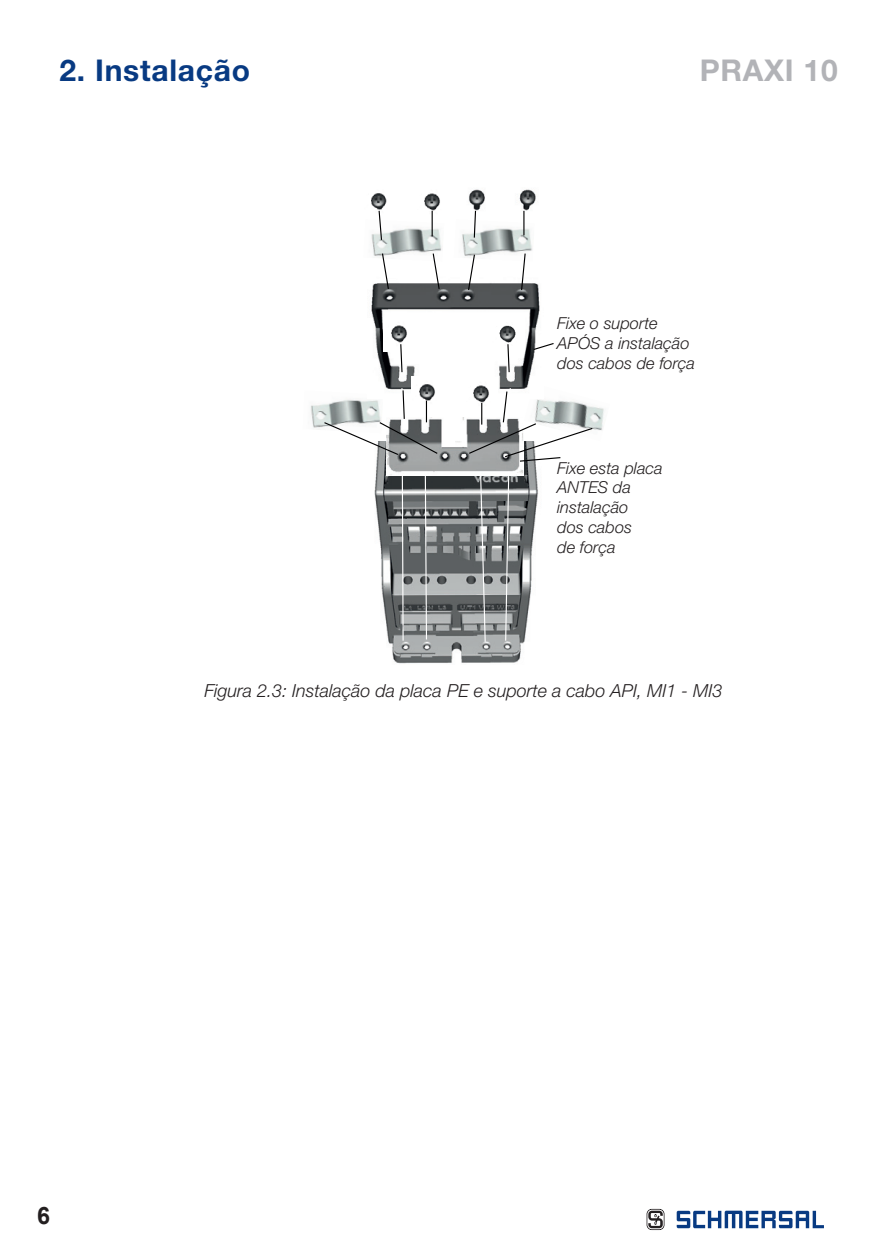
<style>
.page{position:relative;width:893px;height:1259px;background:#fff}
.page>*{position:absolute;margin:0;border:0;box-sizing:border-box;transform-origin:0 0}
.t1{font:700 30px "Helvetica Neue LT Std";letter-spacing:.025em;color:#083a82}
.t2{font:700 30px "Helvetica Neue LT Std";letter-spacing:.025em;color:#b2b3b7}
.t3{font:700 24px "Arial";color:#231f20}
.t4{font:italic 300 18px "Helvetica Neue LT Std";color:#231f20}
.t5{font:italic 300 16.5px/19.8px "Helvetica Neue LT Std";color:#231f20}
</style>
<div class="page">
<svg style="left:647px;top:1209px;width:17px;height:21px"></svg>
<svg style="left:677px;top:1210px;width:147px;height:18px"></svg>
<img style="left:371px;top:219px;width:71px;height:39px">
<img style="left:310px;top:404px;width:13px;height:26px">
<img style="left:593px;top:407px;width:11px;height:24px">
<img style="left:462px;top:219px;width:71px;height:37px">
<img style="left:388px;top:476px;width:136px;height:188px">
<img style="left:371px;top:283px;width:169px;height:104px">
<img style="left:384px;top:317px;width:32px;height:34px">
<img style="left:491px;top:317px;width:34px;height:34px">
<svg style="left:400px;top:343px;width:3px;height:30px"></svg>
<svg style="left:507px;top:343px;width:3px;height:30px"></svg>
<img style="left:469px;top:189px;width:67px;height:28px">
<img style="left:371px;top:193px;width:16px;height:17px">
<img style="left:424px;top:193px;width:16px;height:26px">
<svg style="left:378px;top:210px;width:5px;height:30px"></svg>
<svg style="left:523px;top:211px;width:1px;height:24px"></svg>
<svg style="left:432px;top:211px;width:1px;height:25px"></svg>
<svg style="left:473px;top:210px;width:4px;height:28px"></svg>
<svg style="left:381px;top:253px;width:9px;height:37px"></svg>
<svg style="left:432px;top:253px;width:8px;height:37px"></svg>
<svg style="left:467px;top:254px;width:9px;height:37px"></svg>
<svg style="left:520px;top:253px;width:6px;height:38px"></svg>
<img style="left:438px;top:417px;width:30px;height:55px">
<img style="left:412px;top:376px;width:33px;height:11px">
<img style="left:465px;top:377px;width:33px;height:10px">
<svg style="left:323px;top:387px;width:115px;height:254px"></svg>
<svg style="left:468px;top:387px;width:125px;height:255px"></svg>
<svg style="left:533px;top:342px;width:21px;height:9px"></svg>
<h1 class="t1" style="left:60px;top:59px;width:192px">2. Instalação</h1>
<h1 class="t2" style="left:700px;top:59px;width:140px">PRAXI 10</h1>
<p class="t5" style="left:557px;top:315px;width:139px">Fixe o suporte<br>APÓS a instalação dos cabos de força</p>
<p class="t5" style="left:557px;top:459px;width:107px">Fixe esta placa<br>ANTES da instalação<br>dos cabos<br>de força</p>
<p class="t4" style="left:205px;top:684px;width:519px">Figura 2.3: Instalação da placa PE e suporte a cabo API, MI1 - MI3</p>
<h2 class="t3" style="left:37px;top:1202px;width:14px">6</h2>
</div>
